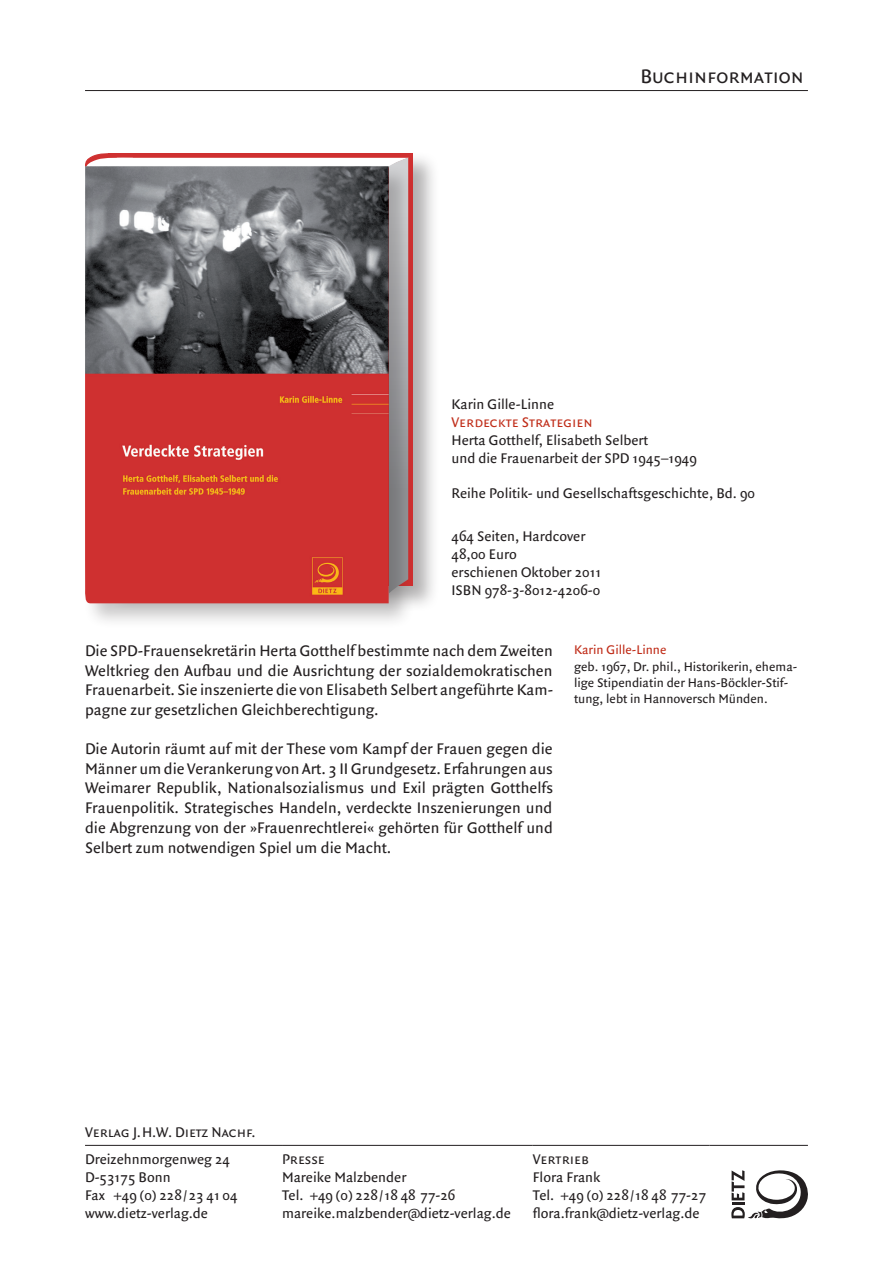
<style>
.page{position:relative;width:893px;height:1263px;background:#fff}
.page>*{position:absolute;margin:0;border:0;box-sizing:border-box;transform-origin:0 0}
.t1{font:21px "Quadraat Sans Small Caps";color:#231f20}
.t2{font:16.5px/19.8px "Quadraat Sans";color:#231f20;text-align:justify}
.t3{font:15px/18px "Quadraat Sans";color:#231f20}
.t4{font:15px "Quadraat Sans Small Caps";color:#231f20}
.t5{font:15px "Quadraat Sans Small Caps";color:#c02d19}
.t6{font:13.5px/16.2px "Quadraat Sans";color:#231f20}
.t7{font:13.5px "Quadraat Sans";color:#c02d19}
</style>
<div class="page">
<div style="left:106px;top:151px;width:333px;height:461px;background:#231f20;opacity:.35"></div>
<svg style="left:85px;top:152px;width:324px;height:12px"></svg>
<div style="left:83px;top:164px;width:332px;height:465px;background:#231f20;opacity:.25"></div>
<img style="left:85px;top:166px;width:304px;height:437px">
<hr style="left:85px;top:90px;width:723px;height:1px;background:#231f20">
<hr style="left:85px;top:1145px;width:197px;height:1px;background:#231f20">
<hr style="left:282px;top:1145px;width:251px;height:1px;background:#231f20">
<hr style="left:533px;top:1145px;width:177px;height:1px;background:#231f20">
<hr style="left:710px;top:1145px;width:98px;height:1px;background:#231f20">
<svg style="left:731px;top:1170px;width:77px;height:48px"></svg>
<p class="t1" style="left:640px;top:64px;width:165px">Buchinformation</p>
<p class="t3" style="left:451px;top:395px;width:104px">Karin Gille-Linne</p>
<p class="t5" style="left:451px;top:413px;width:143px">Verdeckte Strategien</p>
<p class="t3" style="left:451px;top:431px;width:247px">Herta Gotthelf, Elisabeth Selbert<br>und die Frauenarbeit der SPD 1945–1949</p>
<p class="t3" style="left:451px;top:484px;width:305px">Reihe Politik- und Gesellschaftsgeschichte, Bd. 90</p>
<p class="t3" style="left:451px;top:528px;width:151px">464 Seiten, Hardcover<br>48,00 Euro<br>erschienen Oktober 2011<br>ISBN 978-3-8012-4206-0</p>
<p class="t2" style="left:85px;top:641px;width:470px">Die SPD-Frauensekretärin Herta Gotthelf bestimmte nach dem Zweiten Weltkrieg den Aufbau und die Ausrichtung der sozialdemokratischen Frauenarbeit. Sie inszenierte die von Elisabeth Selbert angeführte Kam&shy;pagne zur gesetzlichen Gleichberechtigung.</p>
<p class="t2" style="left:85px;top:739px;width:470px">Die Autorin räumt auf mit der These vom Kampf der Frauen gegen die Männer um die Verankerung von Art. 3 II Grundgesetz. Erfahrungen aus Weimarer Republik, Nationalsozialismus und Exil prägten Gotthelfs Frauenpolitik. Strategisches Handeln, verdeckte Inszenierungen und die Abgrenzung von der »Frauenrechtlerei« gehörten für Gotthelf und Selbert zum notwendigen Spiel um die Macht.</p>
<p class="t7" style="left:574px;top:642px;width:94px">Karin Gille-Linne</p>
<p class="t6" style="left:574px;top:658px;width:225px">geb. 1967, Dr. phil., Historikerin, ehema&shy;lige Stipendiatin der Hans-Böckler-Stif&shy;tung, lebt in Hannoversch Münden.</p>
<p class="t4" style="left:85px;top:1123px;width:172px">Verlag J.H.W. Dietz Nachf.</p>
<p class="t3" style="left:85px;top:1151px;width:154px">Dreizehnmorgenweg 24<br>D-53175 Bonn<br>Fax +49 (0) 228/23 41 04 www.dietz-verlag.de</p>
<p class="t4" style="left:282px;top:1151px;width:44px">Presse</p>
<p class="t3" style="left:282px;top:1169px;width:230px">Mareike Malzbender<br>Tel. +49 (0) 228/18 48 77-26 mareike.malzbender@dietz-verlag.de</p>
<p class="t4" style="left:533px;top:1151px;width:58px">Vertrieb</p>
<p class="t3" style="left:533px;top:1169px;width:175px">Flora Frank<br>Tel. +49 (0) 228/18 48 77-27 flora.frank@dietz-verlag.de</p>
</div>
